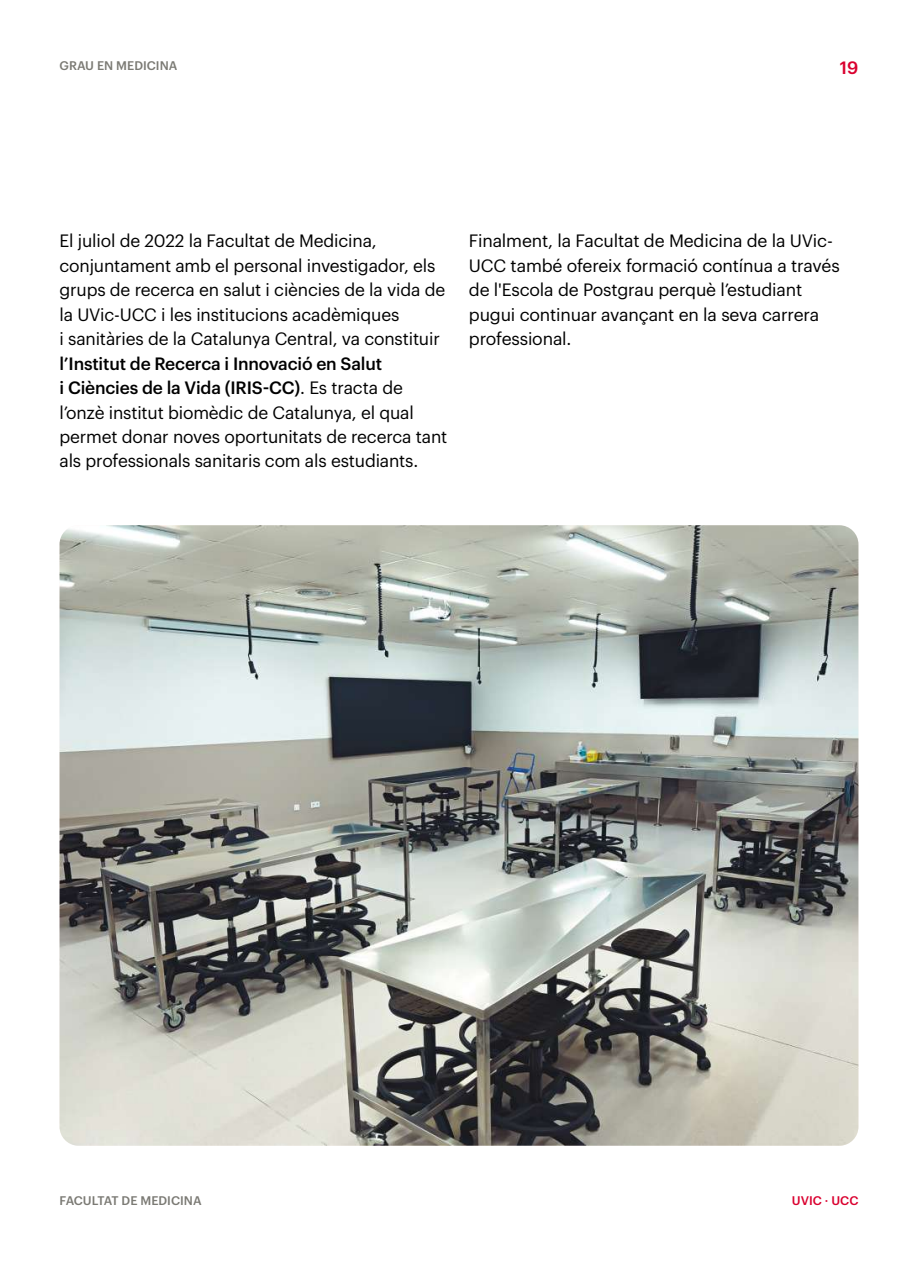
<style>
.page{position:relative;width:918px;height:1265px;background:#fff}
.page>*{position:absolute;margin:0;border:0;box-sizing:border-box;transform-origin:0 0}
.t1{font:17.5px/24.5px "Graphik";letter-spacing:-.01em;color:#000}
.t2{font:500 17.5px "Graphik";color:#da002f}
.t3{font:500 12.25px "Graphik";color:#7b7a74}
.t4{font:500 12.25px "Graphik";color:#da002f}
.s1{font-weight:500}
</style>
<div class="page">
<img style="left:60px;top:525px;width:798px;height:621px">
<p class="t3" style="left:60px;top:56px;width:119px">GRAU EN MEDICINA</p>
<p class="t2" style="left:840px;top:54px;width:20px">19</p>
<p class="t1" style="left:60px;top:227px;width:387px">El juliol de 2022 la Facultat de Medicina, conjuntament amb el personal investigador, els grups de recerca en salut i ciències de la vida de la UVic-UCC i les institucions acadèmiques<br>i sanitàries de la Catalunya Central, va constituir</p>
<p class="t1" style="left:60px;top:350px;width:389px"><span class="s1">l’Institut de Recerca i Innovació en Salut<br>i Ciències de la Vida (IRIS-CC)</span>. Es tracta de l’onzè institut biomèdic de Catalunya, el qual permet donar noves oportunitats de recerca tant als professionals sanitaris com als estudiants.</p>
<p class="t1" style="left:469px;top:227px;width:372px">Finalment, la Facultat de Medicina de la UVic-UCC també ofereix formació contínua a través de l'Escola de Postgrau perquè l’estudiant pugui continuar avançant en la seva carrera professional.</p>
<p class="t3" style="left:60px;top:1192px;width:144px">FACULTAT DE MEDICINA</p>
<p class="t4" style="left:792px;top:1191px;width:68px">UVIC · UCC</p>
</div>
